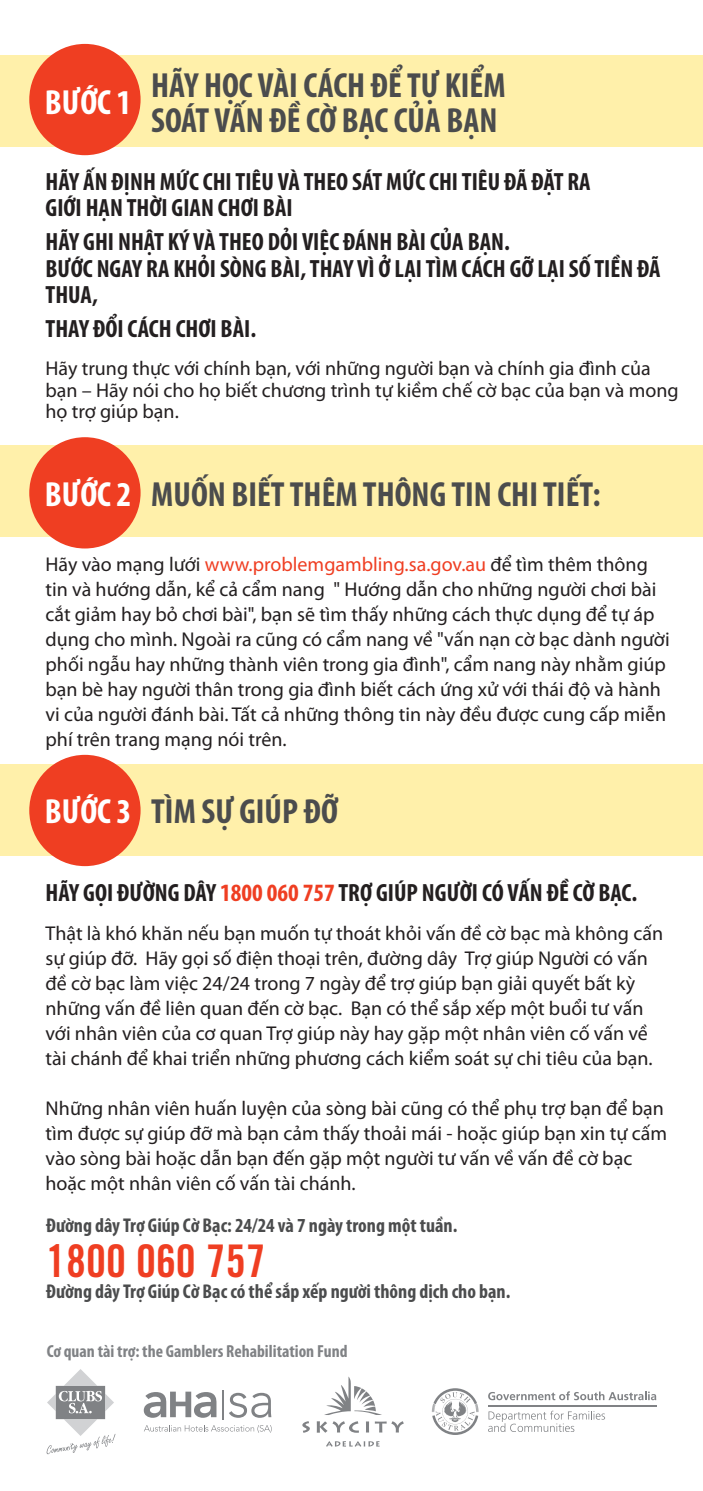
<style>
.page{position:relative;width:703px;height:1491px;background:#fff}
.page>*{position:absolute;margin:0;border:0;box-sizing:border-box;transform-origin:0 0}
.t1{font:45px "Trade Gothic LT Std Bd Cn 20";color:#ef3e22}
.t2{font:700 condensed 35px/35px "Myriad Pro";color:#4b4c4d}
.t3{font:700 condensed 35px "Myriad Pro";color:#fff}
.t4{font:700 condensed 25px/26.8px "Myriad Pro";color:#231f20}
.t5{font:20px/25px "Myriad Pro";color:#231f20}
.t6{font:700 condensed 20px "Myriad Pro";color:#4b4c4d}
.t7{font:700 condensed 17.5px "Myriad Pro";color:#808285}
.s1{color:#fff}
.s2{color:#ef3e22}
</style>
<div class="page">
<svg style="left:488px;top:1391px;width:168px;height:40px"></svg>
<svg style="left:432px;top:1388px;width:46px;height:46px"></svg>
<svg style="left:326px;top:1441px;width:53px;height:5px"></svg>
<svg style="left:302px;top:1421px;width:8px;height:11px"></svg>
<svg style="left:317px;top:1421px;width:42px;height:11px"></svg>
<svg style="left:366px;top:1421px;width:3px;height:11px"></svg>
<svg style="left:375px;top:1421px;width:29px;height:11px"></svg>
<svg style="left:326px;top:1376px;width:53px;height:38px"></svg>
<svg style="left:229px;top:1392px;width:42px;height:25px"></svg>
<hr style="left:222px;top:1390px;width:2px;height:30px;background:#808285">
<svg style="left:144px;top:1391px;width:72px;height:26px"></svg>
<svg style="left:144px;top:1425px;width:128px;height:7px"></svg>
<svg style="left:46px;top:1369px;width:69px;height:85px"></svg>
<div style="left:0;top:764px;width:703px;height:91px;background:#fff0aa"></div>
<div style="left:0;top:445px;width:703px;height:91px;background:#fff0aa"></div>
<div style="left:0;top:55px;width:703px;height:91px;background:#fff0aa"></div>
<div style="left:29px;top:437px;width:112px;height:111px;background:#ef3e22;border-radius:50%"></div>
<div style="left:29px;top:44px;width:112px;height:111px;background:#ef3e22;border-radius:50%"></div>
<div style="left:29px;top:755px;width:112px;height:111px;background:#ef3e22;border-radius:50%"></div>
<h2 class="t3" style="left:45px;top:81px;width:88px">BƯỚC 1</h2>
<h2 class="t2" style="left:151px;top:67px;width:356px">HÃY HỌC VÀI CÁCH ĐỂ TỰ KIỂM<br>SOÁT VẤN ĐỀ CỜ BẠC CỦA BẠN</h2>
<p class="t4" style="left:46px;top:167px;width:546px">HÃY ẤN ĐỊNH MỨC CHI TIÊU VÀ THEO SÁT MỨC CHI TIÊU ĐÃ ĐẶT RA<br>GIỚI HẠN THỜI GIAN CHƠI BÀI</p>
<p class="t4" style="left:46px;top:227px;width:616px">HÃY GHI NHẬT KÝ VÀ THEO DỎI VIỆC ĐÁNH BÀI CỦA BẠN.<br>BƯỚC NGAY RA KHỎI SÒNG BÀI, THAY VÌ Ở LẠI TÌM CÁCH GỠ LẠI SỐ TIỀN ĐÃ<br>THUA,</p>
<p class="t4" style="left:46px;top:314px;width:212px">THAY ĐỔI CÁCH CHƠI BÀI.</p>
<p class="t5" style="left:46px;top:357px;width:634px;line-height:21.8px">Hãy trung thực với chính bạn, với những người bạn và chính gia đình của bạn – Hãy nói cho họ biết chương trình tự kiềm chế cờ bạc của bạn và mong họ trợ giúp bạn.</p>
<h2 class="t2" style="left:45px;top:475px;width:557px"><span class="s1">BƯỚC 2</span> MUỐN BIẾT THÊM THÔNG TIN CHI TIẾT:</h2>
<p class="t5" style="left:46px;top:552px;width:625px">Hãy vào mạng lưới <span class="s2">www.problemgambling.sa.gov.au</span> để tìm thêm thông tin và hướng dẫn, kể cả cẩm nang " Hướng dẫn cho những người chơi bài cắt giảm hay bỏ chơi bài", bạn sẽ tìm thấy những cách thực dụng để tự áp dụng cho mình. Ngoài ra cũng có cẩm nang về "vấn nạn cờ bạc dành người phối ngẫu hay những thành viên trong gia đình", cẩm nang này nhằm giúp bạn bè hay người thân trong gia đình biết cách ứng xử với thái độ và hành vi của người đánh bài. Tất cả những thông tin này đều được cung cấp miễn phí trên trang mạng nói trên.</p>
<h2 class="t2" style="left:45px;top:793px;width:294px"><span class="s1">BƯỚC 3</span> TÌM SỰ GIÚP ĐỠ</h2>
<p class="t4" style="left:46px;top:879px;width:593px">HÃY GỌI ĐƯỜNG DÂY <span class="s2">1800 060 757</span> TRỢ GIÚP NGƯỜI CÓ VẤN ĐỀ CỜ BẠC.</p>
<p class="t5" style="left:46px;top:920px;width:619px">Thật là khó khăn nếu bạn muốn tự thoát khỏi vấn đề cờ bạc mà không cấn sự giúp đỡ. Hãy gọi số điện thoại trên, đường dây Trợ giúp Người có vấn đề cờ bạc làm việc 24/24 trong 7 ngày để trợ giúp bạn giải quyết bất kỳ những vấn đề liên quan đến cờ bạc. Bạn có thể sắp xếp một buổi tư vấn với nhân viên của cơ quan Trợ giúp này hay gặp một nhân viên cố vấn về tài chánh để khai triển những phương cách kiểm soát sự chi tiêu của bạn.</p>
<p class="t5" style="left:46px;top:1095px;width:623px">Những nhân viên huấn luyện của sòng bài cũng có thể phụ trợ bạn để bạn tìm được sự giúp đỡ mà bạn cảm thấy thoải mái - hoặc giúp bạn xin tự cấm vào sòng bài hoặc dẫn bạn đến gặp một người tư vấn về vấn đề cờ bạc hoặc một nhân viên cố vấn tài chánh.</p>
<p class="t6" style="left:46px;top:1212px;width:413px">Đường dây Trợ Giúp Cờ Bạc: 24/24 và 7 ngày trong một tuần.</p>
<h1 class="t1" style="left:46px;top:1233px;width:221px">1800 060 757</h1>
<p class="t6" style="left:46px;top:1278px;width:466px">Đường dây Trợ Giúp Cờ Bạc có thể sắp xếp người thông dịch cho bạn.</p>
<p class="t7" style="left:47px;top:1339px;width:302px">Cơ quan tài trợ: the Gamblers Rehabilitation Fund</p>
</div>
